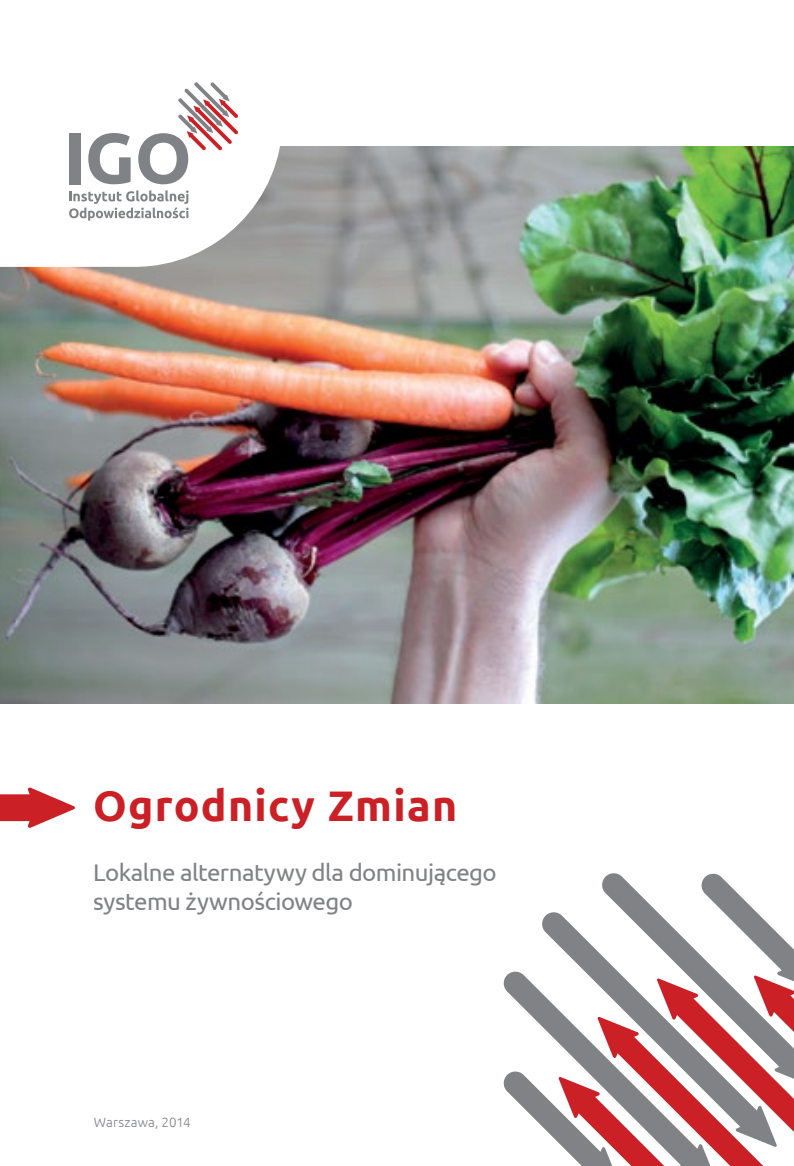
<style>
.page{position:relative;width:794px;height:1166px;background:#fff}
.page>*{position:absolute;margin:0;border:0;box-sizing:border-box;transform-origin:0 0}
.t1{font:700 42.7px "Ubuntu";letter-spacing:.03em;color:#cc2027}
.t2{font:23.97px/28.9px "Ubuntu";letter-spacing:-.02em;color:#808285}
.t3{font:300 13.3px "Ubuntu";letter-spacing:.01em;color:#808285}
</style>
<div class="page">
<img style="left:0;top:147px;width:794px;height:556px">
<svg style="left:0;top:146px;width:283px;height:121px"></svg>
<div style="left:69px;top:133px;width:12px;height:51px;background:#808285"></div>
<svg style="left:88px;top:133px;width:43px;height:51px"></svg>
<svg style="left:138px;top:82px;width:100px;height:102px"></svg>
<svg style="left:69px;top:190px;width:119px;height:31px"></svg>
<svg style="left:0;top:787px;width:75px;height:41px"></svg>
<svg style="left:503px;top:873px;width:291px;height:293px"></svg>
<h1 class="t1" style="left:93px;top:779px;width:366px">Ogrodnicy Zmian</h1>
<p class="t2" style="left:93px;top:857px;width:405px">Lokalne alternatywy dla dominującego systemu żywnościowego</p>
<p class="t3" style="left:94px;top:1114px;width:98px">Warszawa, 2014</p>
</div>
